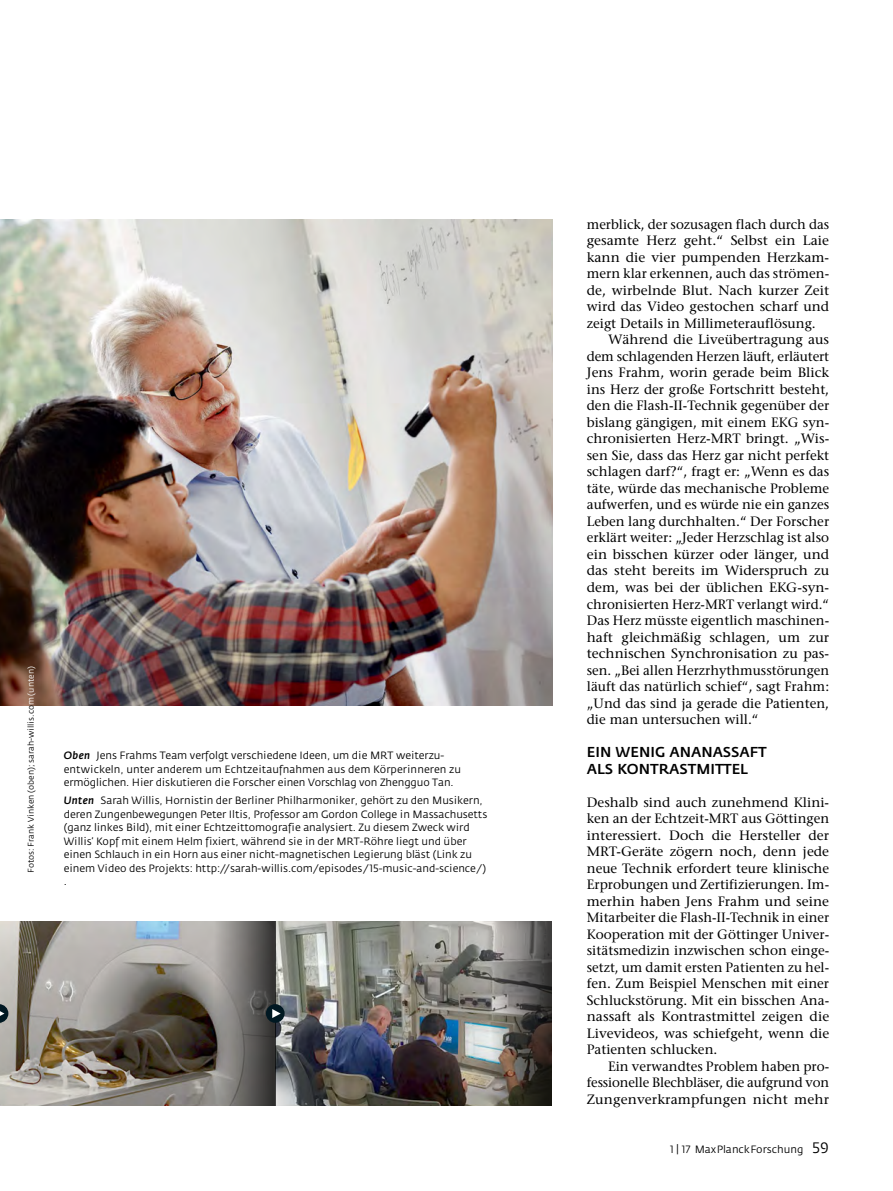
<style>
.page{position:relative;width:893px;height:1191px;background:#fff}
.page>*{position:absolute;margin:0;border:0;box-sizing:border-box;transform-origin:0 0}
.t1{font:500 14.25px/16.5px "Fedra Sans";color:#000}
.t2{font:13.5px/16.5px "Stone Serif";color:#000;text-align:justify}
.t3{font:10.5px/13.5px "Fedra Sans";letter-spacing:-.005em;color:#000}
.t4{font:8.25px "Fedra Sans";color:#000}
.s1{color:#fff}
.s2{font-weight:500;font-style:italic}
.s3{font-family:"Fedra Sans Book SC"}
.s4{font-family:"Fedra Sans Book SC";font-size:15px}
</style>
<div class="page">
<img style="left:0;top:219px;width:552px;height:486px">
<svg style="left:0;top:921px;width:276px;height:185px;background:#87837c"></svg>
<div style="left:266px;top:1004px;width:19px;height:18px;background:#001822;border-radius:50%"></div>
<svg style="left:272px;top:1009px;width:4px;height:9px"></svg>
<img style="left:276px;top:921px;width:276px;height:185px">
<p class="t4" style="left:27px;top:873px;width:208px;rotate:-90deg">Fotos: Frank Vinken (oben); sarah-willis.co<span class="s1">m (unten)</span></p>
<p class="t3" style="left:64px;top:749px;width:399px"><span class="s2">Oben</span> Jens Frahms Team verfolgt verschiedene Ideen, um die MRT weiterzu&shy;entwickeln, unter anderem um Echtzeitaufnahmen aus dem Körperinneren zu ermöglichen. Hier diskutieren die Forscher einen Vorschlag von Zhengguo Tan.</p>
<p class="t3" style="left:64px;top:794px;width:425px"><span class="s2">Unten</span> Sarah Willis, Hornistin der Berliner Philharmoniker, gehört zu den Musikern, deren Zungenbewegungen Peter Iltis, Professor am Gordon College in Massachusetts (ganz linkes Bild), mit einer Echtzeittomografie analysiert. Zu diesem Zweck wird Willis‘ Kopf mit einem Helm fixiert, während sie in der MRT-Röhre liegt und über einen Schlauch in ein Horn aus einer nicht-magnetischen Legierung bläst (Link zu einem Video des Projekts: http://sarah-willis.com/episodes/<span class="s3">15</span>-music-and-science/) .</p>
<p class="t2" style="left:587px;top:216px;width:244px">merblick, der sozusagen flach durch das</p>
<p class="t2" style="left:587px;top:232px;width:244px">gesamte Herz geht.“ Selbst ein Laie</p>
<p class="t2" style="left:587px;top:249px;width:244px">kann die vier pumpenden Herzkam-</p>
<p class="t2" style="left:587px;top:265px;width:244px">mern klar erkennen, auch das strömen-</p>
<p class="t2" style="left:587px;top:282px;width:244px">de, wirbelnde Blut. Nach kurzer Zeit</p>
<p class="t2" style="left:587px;top:298px;width:244px">wird das Video gestochen scharf und</p>
<p class="t2" style="left:587px;top:315px;width:230px">zeigt Details in Millimeterauflösung.</p>
<p class="t2" style="left:608px;top:331px;width:223px">Während die Liveübertragung aus</p>
<p class="t2" style="left:587px;top:348px;width:244px">dem schlagenden Herzen läuft, erläutert</p>
<p class="t2" style="left:587px;top:364px;width:244px">Jens Frahm, worin gerade beim Blick</p>
<p class="t2" style="left:587px;top:381px;width:244px">ins Herz der große Fortschritt besteht,</p>
<p class="t2" style="left:587px;top:397px;width:244px">den die Flash-II-Technik gegenüber der</p>
<p class="t2" style="left:587px;top:414px;width:244px">bislang gängigen, mit einem EKG syn-</p>
<p class="t2" style="left:587px;top:430px;width:244px">chronisierten Herz-MRT bringt. „Wis-</p>
<p class="t2" style="left:587px;top:447px;width:244px">sen Sie, dass das Herz gar nicht perfekt</p>
<p class="t2" style="left:587px;top:463px;width:244px">schlagen darf?“, fragt er: „Wenn es das</p>
<p class="t2" style="left:587px;top:480px;width:244px">täte, würde das mechanische Probleme</p>
<p class="t2" style="left:587px;top:496px;width:244px">aufwerfen, und es würde nie ein ganzes</p>
<p class="t2" style="left:587px;top:513px;width:244px">Leben lang durchhalten.“ Der Forscher</p>
<p class="t2" style="left:587px;top:529px;width:244px">erklärt weiter: „Jeder Herzschlag ist also</p>
<p class="t2" style="left:587px;top:546px;width:244px">ein bisschen kürzer oder länger, und</p>
<p class="t2" style="left:587px;top:562px;width:244px">das steht bereits im Widerspruch zu</p>
<p class="t2" style="left:587px;top:579px;width:244px">dem, was bei der üblichen EKG-syn-</p>
<p class="t2" style="left:587px;top:595px;width:244px">chronisierten Herz-MRT verlangt wird.“</p>
<p class="t2" style="left:587px;top:612px;width:244px">Das Herz müsste eigentlich maschinen-</p>
<p class="t2" style="left:587px;top:628px;width:244px">haft gleichmäßig schlagen, um zur</p>
<p class="t2" style="left:587px;top:645px;width:244px">technischen Synchronisation zu pas-</p>
<p class="t2" style="left:587px;top:661px;width:244px">sen. „Bei allen Herzrhythmusstörungen</p>
<p class="t2" style="left:587px;top:678px;width:244px">läuft das natürlich schief“, sagt Frahm:</p>
<p class="t2" style="left:587px;top:694px;width:244px">„Und das sind ja gerade die Patienten,</p>
<p class="t2" style="left:587px;top:711px;width:173px">die man untersuchen will.“</p>
<p class="t1" style="left:587px;top:744px;width:182px">EIN WENIG ANANASSAFT<br>ALS KONTRASTMITTEL</p>
<p class="t2" style="left:587px;top:793px;width:244px">Deshalb sind auch zunehmend Klini&shy;ken an der Echtzeit-MRT aus Göttingen interessiert. Doch die Hersteller der MRT-Geräte zögern noch, denn jede neue Technik erfordert teure klinische Erprobungen und Zertifizierungen. Im&shy;merhin haben Jens Frahm und seine Mitarbeiter die Flash-II-Technik in einer Kooperation mit der Göttinger Univer&shy;sitätsmedizin inzwischen schon einge&shy;setzt, um damit ersten Patienten zu hel&shy;fen. Zum Beispiel Menschen mit einer Schluckstörung. Mit ein bisschen Ana&shy;nassaft als Kontrastmittel zeigen die Livevideos, was schiefgeht, wenn die Patienten schlucken.</p>
<p class="t2" style="left:587px;top:1057px;width:244px;text-indent:21px">Ein verwandtes Problem haben pro&shy;fessionelle Blechbläser, die aufgrund von Zungenverkrampfungen nicht mehr</p>
<p class="t3" style="left:670px;top:1143px;width:161px"><span class="s3">1 | 17</span> MaxPlanckForschung <span class="s4">59</span></p>
</div>
